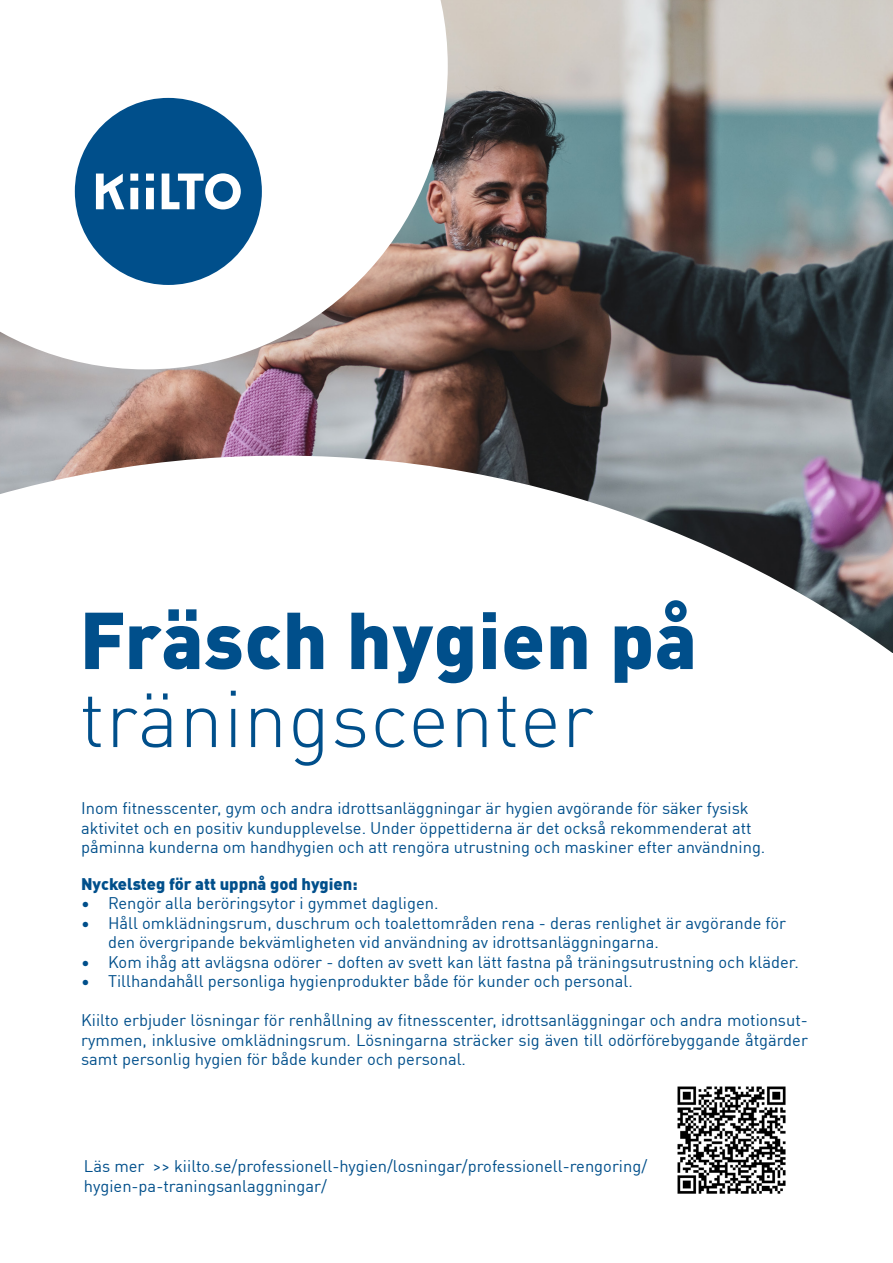
<style>
.page{position:relative;width:893px;height:1263px;background:#fff}
.page>*{position:absolute;margin:0;border:0;box-sizing:border-box;transform-origin:0 0}
.t1{font:900 79.2px/78px "DIN Pro";letter-spacing:.01em;color:#004f8b}
.t2{font:16.5px/19.5px "DIN Pro";color:#004f8b}
.t3{font:900 16.5px "DIN Pro";color:#004f8b}
.s1{font-weight:300}
</style>
<div class="page">
<img style="left:0;top:0;width:893px;height:456px">
<svg style="left:0;top:456px;width:893px;height:197px"></svg>
<svg style="left:0;top:0;width:448px;height:369px"></svg>
<div style="left:75px;top:98px;width:187px;height:187px;background:#004f8b;border-radius:50%"></div>
<svg style="left:96px;top:173px;width:145px;height:36px"></svg>
<img style="left:677px;top:1086px;width:109px;height:108px">
<p class="t1" style="left:80px;top:596px;width:619px">Fräsch hygien på <span class="s1">träningscenter</span></p>
<p class="t2" style="left:81px;top:797px;width:686px">Inom fitnesscenter, gym och andra idrottsanläggningar är hygien avgörande för säker fysisk aktivitet och en positiv kundupplevelse. Under öppettiderna är det också rekommenderat att påminna kunderna om handhygien och att rengöra utrustning och maskiner efter användning.</p>
<p class="t3" style="left:81px;top:870px;width:278px">Nyckelsteg för att uppnå god hygien:</p>
<p class="t2" style="left:81px;top:892px;width:359px">• Rengör alla beröringsytor i gymmet dagligen.</p>
<p class="t2" style="left:108px;top:912px;width:680px;text-indent:-27px">• Håll omklädningsrum, duschrum och toalettområden rena - deras renlighet är avgörande för den övergripande bekvämligheten vid användning av idrottsanläggningarna.</p>
<p class="t2" style="left:81px;top:951px;width:719px">• Kom ihåg att avlägsna odörer - doften av svett kan lätt fastna på träningsutrustning och kläder.</p>
<p class="t2" style="left:81px;top:970px;width:553px">• Tillhandahåll personliga hygienprodukter både för kunder och personal.</p>
<p class="t2" style="left:81px;top:1009px;width:728px;text-align:justify">Kiilto erbjuder lösningar för renhållning av fitnesscenter, idrottsanläggningar och andra motionsut&shy;rymmen, inklusive omklädningsrum. Lösningarna sträcker sig även till odörförebyggande åtgärder samt personlig hygien för både kunder och personal.</p>
<p class="t2" style="left:84px;top:1155px;width:565px">Läs mer &gt;&gt; kiilto.se/professionell-hygien/losningar/professionell-rengoring/ hygien-pa-traningsanlaggningar/</p>
</div>
